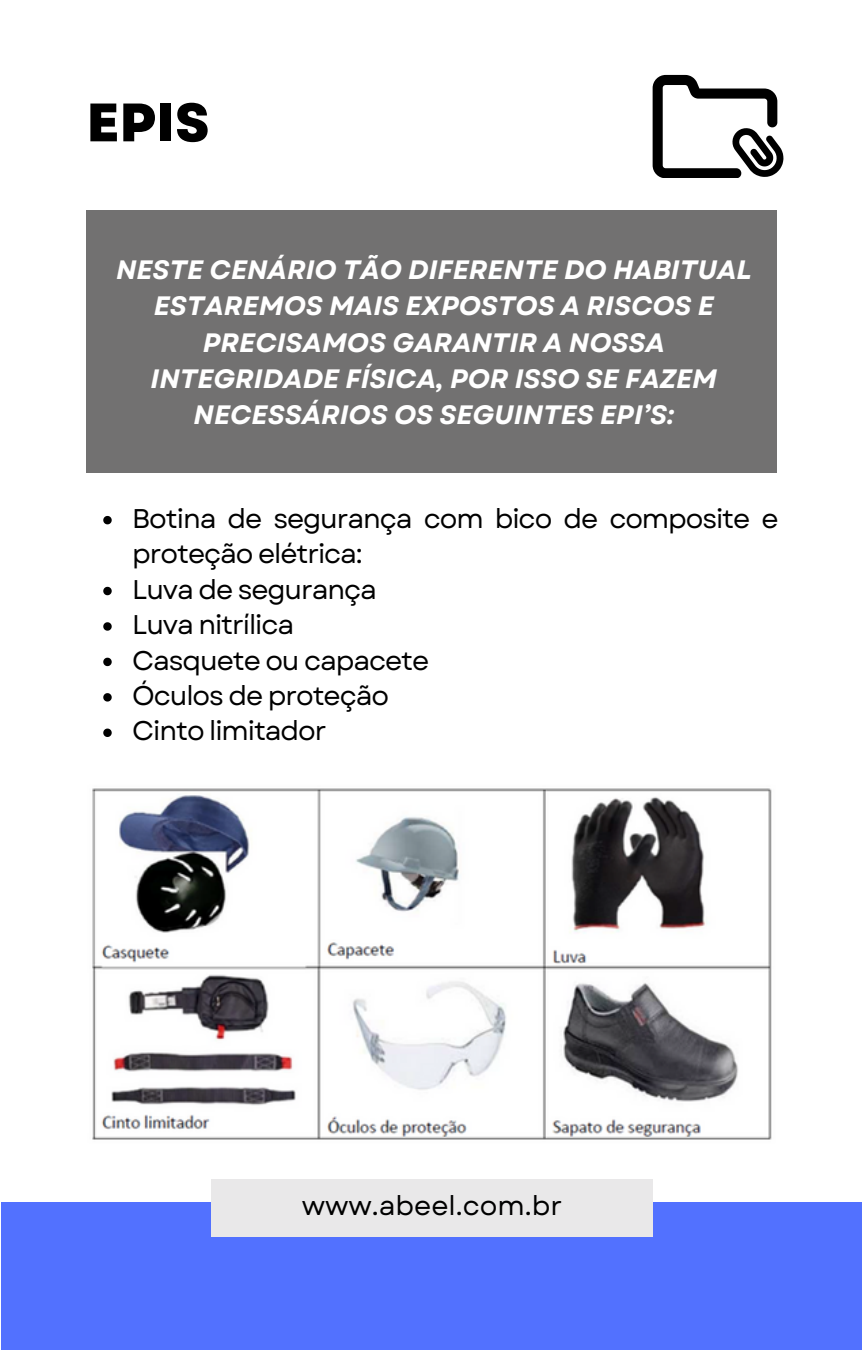
<style>
.page{position:relative;width:864px;height:1350px;background:#fff}
.page>*{position:absolute;margin:0;border:0;box-sizing:border-box;transform-origin:0 0}
.t1{font:800 54px "Garet";color:#000}
.t2{font:27px/35.6px "Garet";letter-spacing:-.04em;color:#000}
.t3{font:27px "Garet";color:#000}
.t4{font:italic 700 26.55px/36.2px "Garet";color:#fff;text-align:center}
</style>
<div class="page">
<div style="left:2px;top:1203px;width:860px;height:147px;background:#5271ff"></div>
<div style="left:211px;top:1180px;width:442px;height:57px;background:#e9e8e9"></div>
<div style="left:86px;top:210px;width:691px;height:262px;background:#727171"></div>
<svg style="left:653px;top:75px;width:130px;height:103px"></svg>
<svg style="left:103px;top:516px;width:9px;height:8px"></svg>
<svg style="left:103px;top:587px;width:9px;height:8px"></svg>
<svg style="left:103px;top:622px;width:9px;height:9px"></svg>
<svg style="left:103px;top:658px;width:9px;height:8px"></svg>
<svg style="left:103px;top:693px;width:9px;height:9px"></svg>
<svg style="left:103px;top:729px;width:9px;height:8px"></svg>
<img style="left:92px;top:788px;width:680px;height:352px">
<p class="t1" style="left:86px;top:84px;width:125px">EPIS</p>
<p class="t4" style="left:116px;top:252px;width:637px">NESTE CENÁRIO TÃO DIFERENTE DO HABITUAL ESTAREMOS MAIS EXPOSTOS A RISCOS E PRECISAMOS GARANTIR A NOSSA INTEGRIDADE FÍSICA, POR ISSO SE FAZEM NECESSÁRIOS OS SEGUINTES EPI’S:</p>
<p class="t2" style="left:132px;top:501px;width:648px">Botina de segurança com bico de composite e proteção elétrica:</p>
<h2 class="t2" style="left:132px;top:572px;width:246px">Luva de segurança</h2>
<p class="t2" style="left:132px;top:607px;width:164px">Luva nitrílica</p>
<p class="t2" style="left:132px;top:642px;width:299px">Casquete ou capacete</p>
<p class="t2" style="left:132px;top:678px;width:258px">Óculos de proteção</p>
<p class="t2" style="left:132px;top:713px;width:196px">Cinto limitador</p>
<h1 class="t3" style="left:302px;top:1186px;width:262px">www.abeel.com.br</h1>
</div>
